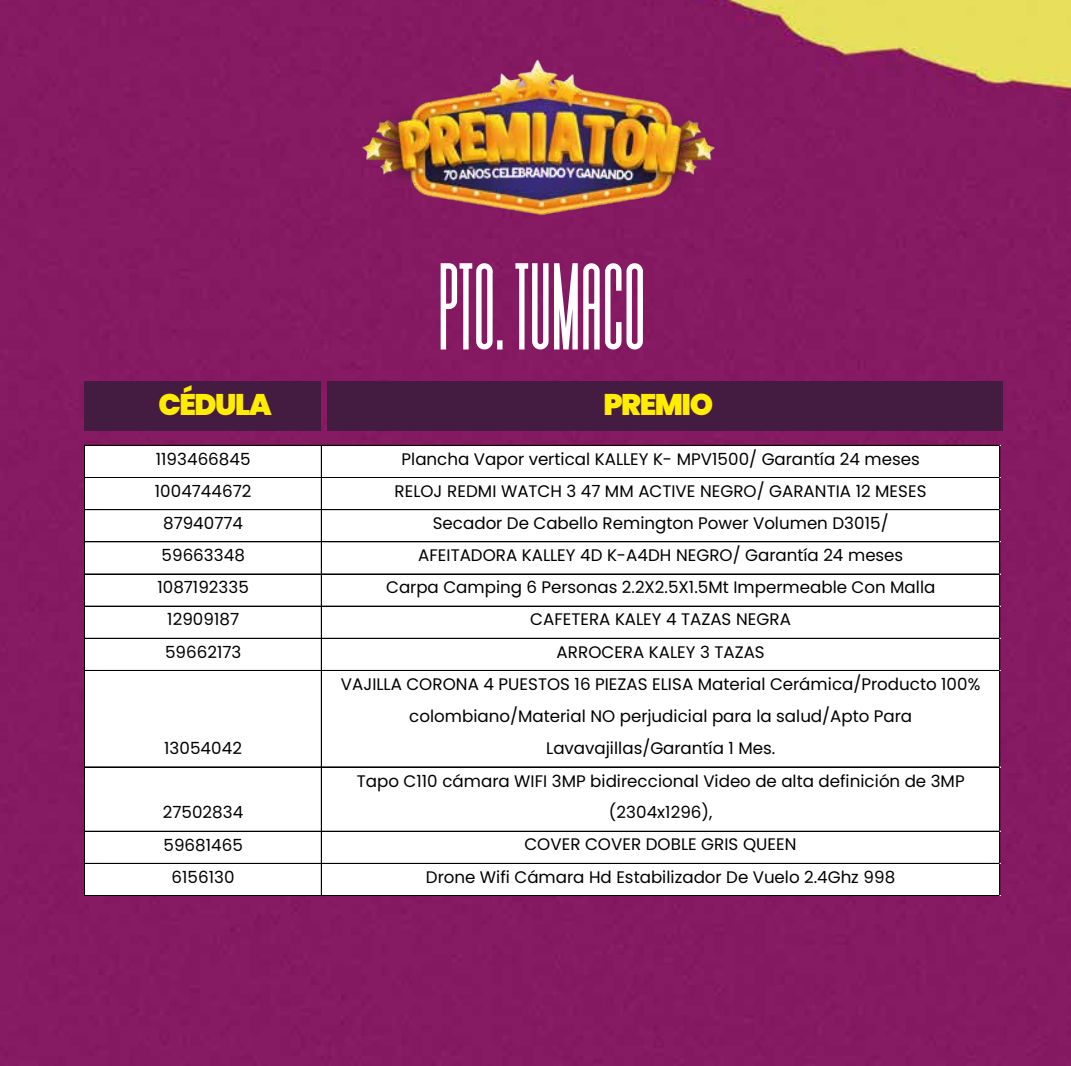
<style>
.page{position:relative;width:1071px;height:1066px;background:#fff}
.page>*{position:absolute;margin:0;border:0;box-sizing:border-box;transform-origin:0 0}
.t1{font:99.75px "MD Tall 2";color:#fff}
.t2{font:900 29.75px "Poppins";letter-spacing:-.05em;color:#ffed00}
.t3{font:16.62px/32.2px "Poppins";color:#000;text-align:center}
</style>
<div class="page">
<div style="left:0;top:0;width:1071px;height:1065px;background:#861b63"></div>
<img style="left:352px;top:58px;width:375px;height:163px">
<svg style="left:440px;top:262px;width:54px;height:88px"></svg>
<div style="left:497px;top:340px;width:6px;height:9px;border:2px solid #fff"></div>
<svg style="left:515px;top:251px;width:129px;height:103px"></svg>
<div style="left:84px;top:381px;width:237px;height:49px;background:#441b41"></div>
<div style="left:327px;top:381px;width:675px;height:49px;background:#441b41"></div>
<div style="left:85px;top:445px;width:915px;height:450px;background:#fff"></div>
<hr style="left:85px;top:445px;width:915px;height:1px;background:#000">
<hr style="left:85px;top:477px;width:915px;height:1px;background:#000">
<hr style="left:85px;top:509px;width:915px;height:1px;background:#000">
<hr style="left:85px;top:541px;width:915px;height:1px;background:#000">
<hr style="left:85px;top:573px;width:915px;height:1px;background:#000">
<hr style="left:85px;top:605px;width:915px;height:1px;background:#000">
<hr style="left:85px;top:606px;width:915px;height:1px;background:#000">
<hr style="left:85px;top:637px;width:915px;height:1px;background:#000">
<hr style="left:85px;top:638px;width:915px;height:1px;background:#000">
<hr style="left:85px;top:670px;width:915px;height:1px;background:#000">
<hr style="left:85px;top:766px;width:915px;height:1px;background:#000">
<hr style="left:85px;top:830px;width:915px;height:1px;background:#000">
<hr style="left:85px;top:862px;width:915px;height:1px;background:#000">
<hr style="left:85px;top:863px;width:915px;height:1px;background:#000">
<hr style="left:85px;top:894px;width:915px;height:1px;background:#000">
<hr style="left:85px;top:895px;width:915px;height:1px;background:#000">
<hr style="left:84px;top:445px;width:1px;height:450px;background:#000">
<hr style="left:321px;top:445px;width:1px;height:450px;background:#000">
<hr style="left:999px;top:445px;width:1px;height:450px;background:#000">
<hr style="left:1000px;top:445px;width:1px;height:450px;background:#000">
<h1 class="t1" style="left:438px;top:256px;width:209px">PTO. TUMACO</h1>
<h2 class="t2" style="left:159px;top:387px;width:115px">CÉDULA</h2>
<h2 class="t2" style="left:603px;top:387px;width:111px">PREMIO</h2>
<p class="t3" style="left:156px;top:442px;width:96px">1193466845</p>
<p class="t3" style="left:402px;top:443px;width:520px">Plancha Vapor vertical KALLEY K- MPV1500/ Garantía 24 meses</p>
<p class="t3" style="left:155px;top:474px;width:98px">1004744672</p>
<p class="t3" style="left:395px;top:474px;width:534px">RELOJ REDMI WATCH 3 47 MM ACTIVE NEGRO/ GARANTIA 12 MESES</p>
<p class="t3" style="left:163px;top:507px;width:81px">87940774</p>
<p class="t3" style="left:433px;top:507px;width:458px">Secador De Cabello Remington Power Volumen D3015/</p>
<p class="t3" style="left:162px;top:539px;width:85px">59663348</p>
<p class="t3" style="left:418px;top:539px;width:487px">AFEITADORA KALLEY 4D K-A4DH NEGRO/ Garantía 24 meses</p>
<p class="t3" style="left:157px;top:571px;width:93px">1087192335</p>
<p class="t3" style="left:386px;top:571px;width:551px">Carpa Camping 6 Personas 2.2X2.5X1.5Mt Impermeable Con Malla</p>
<p class="t3" style="left:167px;top:603px;width:73px">12909187</p>
<p class="t3" style="left:530px;top:603px;width:262px">CAFETERA KALEY 4 TAZAS NEGRA</p>
<p class="t3" style="left:165px;top:635px;width:78px">59662173</p>
<p class="t3" style="left:557px;top:635px;width:210px">ARROCERA KALEY 3 TAZAS</p>
<p class="t3" style="left:164px;top:731px;width:79px">13054042</p>
<p class="t3" style="left:163px;top:796px;width:82px">27502834</p>
<p class="t3" style="left:341px;top:668px;width:641px">VAJILLA CORONA 4 PUESTOS 16 PIEZAS ELISA Material Cerámica/Producto 100% colombiano/Material NO perjudicial para la salud/Apto Para<br>Lavavajillas/Garantía 1 Mes.</p>
<p class="t3" style="left:357px;top:764px;width:609px">Tapo C110 cámara WIFI 3MP bidireccional Video de alta definición de 3MP (2304x1296),</p>
<p class="t3" style="left:163px;top:828px;width:81px">59681465</p>
<p class="t3" style="left:524px;top:828px;width:273px">COVER COVER DOBLE GRIS QUEEN</p>
<p class="t3" style="left:171px;top:860px;width:65px">6156130</p>
<p class="t3" style="left:426px;top:860px;width:471px">Drone Wifi Cámara Hd Estabilizador De Vuelo 2.4Ghz 998</p>
</div>
